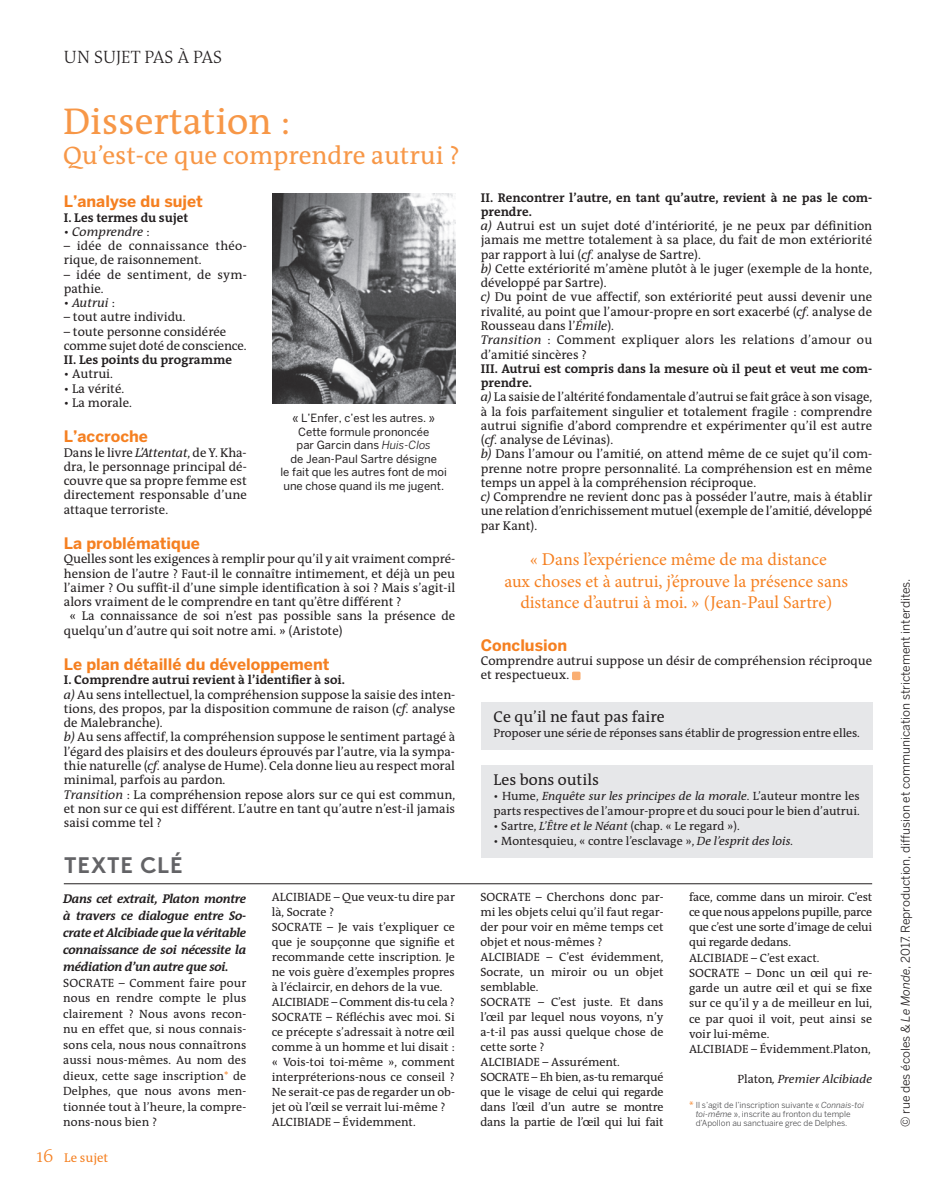
<style>
.page{position:relative;width:936px;height:1191px;background:#fff}
.page>*{position:absolute;margin:0;border:0;box-sizing:border-box;transform-origin:0 0}
.t1{font:37.5px "The Antiqua B5";color:#f79747}
.t2{font:25.5px "The Antiqua B5";color:#f79747}
.t3{font:700 22.5px "Brown";letter-spacing:.035em;color:#636366}
.t4{font:18px/21.6px "Minion Pro";color:#f58021;text-align:center}
.t5{font:300 18px "The Antiqua B3";color:#231f20}
.t6{font:700 15.75px "Benton Sans";color:#f58021}
.t7{font:15.75px "The Antiqua B5";color:#231f20}
.t8{font:12.75px/14.2px "The Antiqua B5";color:#231f20}
.t9{font:700 12.75px/14.2px "The Antiqua B7";color:#231f20}
.t10{font:italic 700 12.75px/17px "The Antiqua";letter-spacing:-.02em;color:#231f20;text-align:justify}
.t11{font:12.75px/14.2px "The Antiqua B5";letter-spacing:.02em;color:#231f20}
.t12{font:italic 12.75px "The Antiqua B5 i";color:#231f20}
.t13{font:12.75px "The Antiqua B5";color:#f58021}
.t14{font:12px/15px "The Antiqua B5";color:#231f20}
.t15{font:12px "Benton Sans";color:#231f20}
.t16{font:italic 12px "The Antiqua B5 i";color:#231f20}
.t17{font:11.25px/13.5px "Benton Sans";color:#231f20;text-align:center}
.t18{font:8.25px/9.1px "Benton Sans";color:#505052}
.s1{font-family:"The Antiqua B5";font-style:normal}
.s2{font-family:"The Antiqua B5 i";font-style:italic}
.s3{font-style:italic}
.s4{color:#f58021}
.s5{font-family:"The Antiqua B3";font-weight:300;font-size:18px}
.s6{font-size:9px;color:#f58021}
</style>
<div class="page">
<div style="left:572px;top:671px;width:8px;height:9px;background:#faaf73;border-radius:2px"></div>
<img style="left:272px;top:193px;width:183px;height:210px">
<div style="left:480px;top:702px;width:392px;height:48px;background:#e6e7e9"></div>
<div style="left:480px;top:765px;width:392px;height:93px;background:#e6e7e9"></div>
<hr style="left:64px;top:883px;width:808px;height:1px;background:#231f20">
<h3 class="t5" style="left:64px;top:48px;width:160px">UN SUJET PAS À PAS</h3>
<h1 class="t1" style="left:63px;top:101px;width:229px">Dissertation :</h1>
<h2 class="t2" style="left:63px;top:142px;width:398px">Qu’est-ce que comprendre autrui ?</h2>
<p class="t6" style="left:64px;top:192px;width:141px">L’analyse du sujet</p>
<p class="t9" style="left:64px;top:210px;width:126px">I. Les termes du sujet</p>
<p class="t12" style="left:64px;top:225px;width:87px"><span class="s1">•</span> Comprendre <span class="s1">:</span></p>
<p class="t11" style="left:64px;top:239px;width:184px">– idée de connaissance théo&shy;rique, de raisonnement.</p>
<p class="t8" style="left:64px;top:267px;width:184px">– idée de sentiment, de sym&shy;pathie.</p>
<p class="t12" style="left:64px;top:296px;width:53px"><span class="s1">•</span> Autrui <span class="s1">:</span></p>
<p class="t8" style="left:64px;top:310px;width:123px">– tout autre individu.</p>
<p class="t8" style="left:64px;top:324px;width:184px">– toute personne considérée comme sujet doté de conscience.</p>
<p class="t9" style="left:64px;top:353px;width:170px">II. Les points du programme</p>
<p class="t8" style="left:64px;top:367px;width:51px">• Autrui.</p>
<p class="t8" style="left:64px;top:382px;width:62px">• La vérité.</p>
<p class="t8" style="left:64px;top:396px;width:70px">• La morale.</p>
<p class="t6" style="left:64px;top:427px;width:86px">L’accroche</p>
<p class="t8" style="left:64px;top:445px;width:184px;text-align:justify">Dans le livre <span class="s2">L’Attentat</span>, de Y. Kha&shy;dra, le personnage principal dé&shy;couvre que sa propre femme est directement responsable d’une attaque terroriste.</p>
<p class="t6" style="left:64px;top:534px;width:137px">La problématique</p>
<p class="t8" style="left:64px;top:552px;width:393px">Quelles sont les exigences à remplir pour qu’il y ait vraiment compré-</p>
<p class="t8" style="left:64px;top:566px;width:393px">hension de l’autre ? Faut-il le connaître intimement, et déjà un peu</p>
<p class="t8" style="left:64px;top:581px;width:393px">l’aimer ? Ou suffit-il d’une simple identification à soi ? Mais s’agit-il</p>
<p class="t8" style="left:64px;top:595px;width:339px">alors vraiment de le comprendre en tant qu’être différent ?</p>
<p class="t8" style="left:69px;top:609px;width:387px">« La connaissance de soi n’est pas possible sans la présence de</p>
<p class="t8" style="left:64px;top:623px;width:280px">quelqu’un d’autre qui soit notre ami. » (Aristote)</p>
<p class="t6" style="left:64px;top:655px;width:267px">Le plan détaillé du développement</p>
<p class="t9" style="left:64px;top:673px;width:282px">I. Comprendre autrui revient à l’identifier à soi.</p>
<p class="t8" style="left:64px;top:687px;width:393px"><span class="s2">a)</span> Au sens intellectuel, la compréhension suppose la saisie des inten&shy;tions, des propos, par la disposition commune de raison (<span class="s2">cf.</span> analyse de Malebranche).<br><span class="s2">b)</span> Au sens affectif, la compréhension suppose le sentiment partagé à l’égard des plaisirs et des douleurs éprouvés par l’autre, via la sympa&shy;thie naturelle (<span class="s2">cf.</span> analyse de Hume). Cela donne lieu au respect moral minimal, parfois au pardon.<br><span class="s2">Transition</span> : La compréhension repose alors sur ce qui est commun, et non sur ce qui est différent. L’autre en tant qu’autre n’est-il jamais saisi comme tel ?</p>
<p class="t17" style="left:280px;top:411px;width:168px">« L’Enfer, c’est les autres. »<br>Cette formule prononcée<br>par Garcin dans <span class="s3">Huis-Clos<br></span>de Jean-Paul Sartre désigne<br>le fait que les autres font de moi une chose quand ils me jugent.</p>
<h3 class="t3" style="left:64px;top:847px;width:120px">TEXTE CLÉ</h3>
<p class="t9" style="left:480px;top:191px;width:393px">II. Rencontrer l’autre, en tant qu’autre, revient à ne pas le com&shy;prendre.</p>
<p class="t8" style="left:480px;top:219px;width:393px"><span class="s2">a)</span> Autrui est un sujet doté d’intériorité, je ne peux par définition jamais me mettre totalement à sa place, du fait de mon extériorité par rapport à lui (<span class="s2">cf.</span> analyse de Sartre).<br><span class="s2">b)</span> Cette extériorité m’amène plutôt à le juger (exemple de la honte, développé par Sartre).<br><span class="s2">c)</span> Du point de vue affectif, son extériorité peut aussi devenir une rivalité, au point que l’amour-propre en sort exacerbé (<span class="s2">cf.</span> analyse de Rousseau dans l’<span class="s2">Émile</span>).<br><span class="s2">Transition</span> : Comment expliquer alors les relations d’amour ou d’amitié sincères ?</p>
<p class="t9" style="left:480px;top:362px;width:393px">III. Autrui est compris dans la mesure où il peut et veut me com&shy;prendre.</p>
<p class="t8" style="left:480px;top:390px;width:393px"><span class="s2">a)</span> La saisie de l’altérité fondamentale d’autrui se fait grâce à son visage, à la fois parfaitement singulier et totalement fragile : comprendre autrui signifie d’abord comprendre et expérimenter qu’il est autre (<span class="s2">cf.</span> analyse de Lévinas).<br><span class="s2">b)</span> Dans l’amour ou l’amitié, on attend même de ce sujet qu’il com&shy;prenne notre propre personnalité. La compréhension est en même temps un appel à la compréhension réciproque.<br><span class="s2">c)</span> Comprendre ne revient donc pas à posséder l’autre, mais à établir une relation d’enrichissement mutuel (exemple de l’amitié, développé par Kant).</p>
<h3 class="t4" style="left:504px;top:548px;width:345px">« Dans l’expérience même de ma distance<br>aux choses et à autrui, j’éprouve la présence sans distance d’autrui à moi. » (Jean-Paul Sartre)</h3>
<p class="t6" style="left:480px;top:635px;width:88px">Conclusion</p>
<p class="t8" style="left:480px;top:654px;width:393px">Comprendre autrui suppose un désir de compréhension réciproque et respectueux.</p>
<p class="t7" style="left:493px;top:709px;width:173px">Ce qu’il ne faut pas faire</p>
<p class="t14" style="left:493px;top:726px;width:368px">Proposer une série de réponses sans établir de progression entre elles.</p>
<p class="t7" style="left:493px;top:771px;width:107px">Les bons outils</p>
<p class="t16" style="left:493px;top:790px;width:367px"><span class="s1">• Hume,</span> Enquête sur les principes de la morale<span class="s1">. L’auteur montre les</span></p>
<p class="t14" style="left:493px;top:804px;width:367px">parts respectives de l’amour-propre et du souci pour le bien d’autrui.</p>
<p class="t14" style="left:493px;top:819px;width:247px">• Sartre, <span class="s2">L’Être et le Néant</span> (chap. « Le regard »).</p>
<p class="t14" style="left:493px;top:834px;width:301px">• Montesquieu, « contre l’esclavage », <span class="s2">De l’esprit des lois.</span></p>
<p class="t10" style="left:63px;top:890px;width:185px">Dans cet extrait, Platon montre à travers ce dialogue entre So&shy;crate et Alcibiade que la véritable connaissance de soi nécessite la médiation d’un autre que soi.</p>
<p class="t14" style="left:63px;top:975px;width:185px;line-height:15.6px;text-align:justify">SOCRATE – Comment faire pour nous en rendre compte le plus clairement ? Nous avons recon&shy;nu en effet que, si nous connais&shy;sons cela, nous nous connaîtrons aussi nous-mêmes. Au nom des dieux, cette sage inscription<span class="s4">*</span> de Delphes, que nous avons men&shy;tionnée tout à l’heure, la compre&shy;nons-nous bien ?</p>
<p class="t13" style="left:36px;top:1150px;width:73px"><span class="s5">16</span> Le sujet</p>
<p class="t14" style="left:272px;top:889px;width:185px">ALCIBIADE – Que veux-tu dire par là, Socrate ?<br>SOCRATE – Je vais t’expliquer ce que je soupçonne que signifie et recommande cette inscription. Je ne vois guère d’exemples propres à l’éclaircir, en dehors de la vue.<br>ALCIBIADE – Comment dis-tu cela ?<br>SOCRATE – Réfléchis avec moi. Si ce précepte s’adressait à notre œil comme à un homme et lui disait : « Vois-toi toi-même », comment interpréterions-nous ce conseil ?<br>Ne serait-ce pas de regarder un ob&shy;jet où l’œil se verrait lui-même ?<br>ALCIBIADE – Évidemment.</p>
<p class="t14" style="left:480px;top:889px;width:185px">SOCRATE – Cherchons donc par&shy;mi les objets celui qu’il faut regar&shy;der pour voir en même temps cet objet et nous-mêmes ?<br>ALCIBIADE – C’est évidemment,<br>Socrate, un miroir ou un objet semblable.<br>SOCRATE – C’est juste. Et dans l’œil par lequel nous voyons, n’y a-t-il pas aussi quelque chose de cette sorte ?<br>ALCIBIADE – Assurément.<br>SOCRATE – Eh bien, as-tu remarqué que le visage de celui qui regarde dans l’œil d’un autre se montre dans la partie de l’œil qui lui fait</p>
<p class="t14" style="left:689px;top:889px;width:185px">face, comme dans un miroir. C’est ce que nous appelons pupille, parce que c’est une sorte d’image de celui qui regarde dedans.<br>ALCIBIADE – C’est exact.<br>SOCRATE – Donc un œil qui re&shy;garde un autre œil et qui se fixe sur ce qu’il y a de meilleur en lui, ce par quoi il voit, peut ainsi se voir lui-même.<br>ALCIBIADE – Évidemment.Platon,</p>
<p class="t16" style="left:737px;top:1073px;width:136px"><span class="s1">Platon</span>, Premier Alcibiade</p>
<p class="t18" style="left:695px;top:1100px;width:170px;text-indent:-7px"><span class="s6">*</span> Il s’agit de l’inscription suivante « <span class="s3">Connais-toi toi-même</span> », inscrite au fronton du temple d’Apollon au sanctuaire grec de Delphes.</p>
<p class="t15" style="left:898px;top:1127px;width:550px;rotate:-90deg">© rue des écoles &amp; <span class="s3">Le Monde</span>, 2017. Reproduction, diffusion et communication strictement interdites.</p>
</div>
